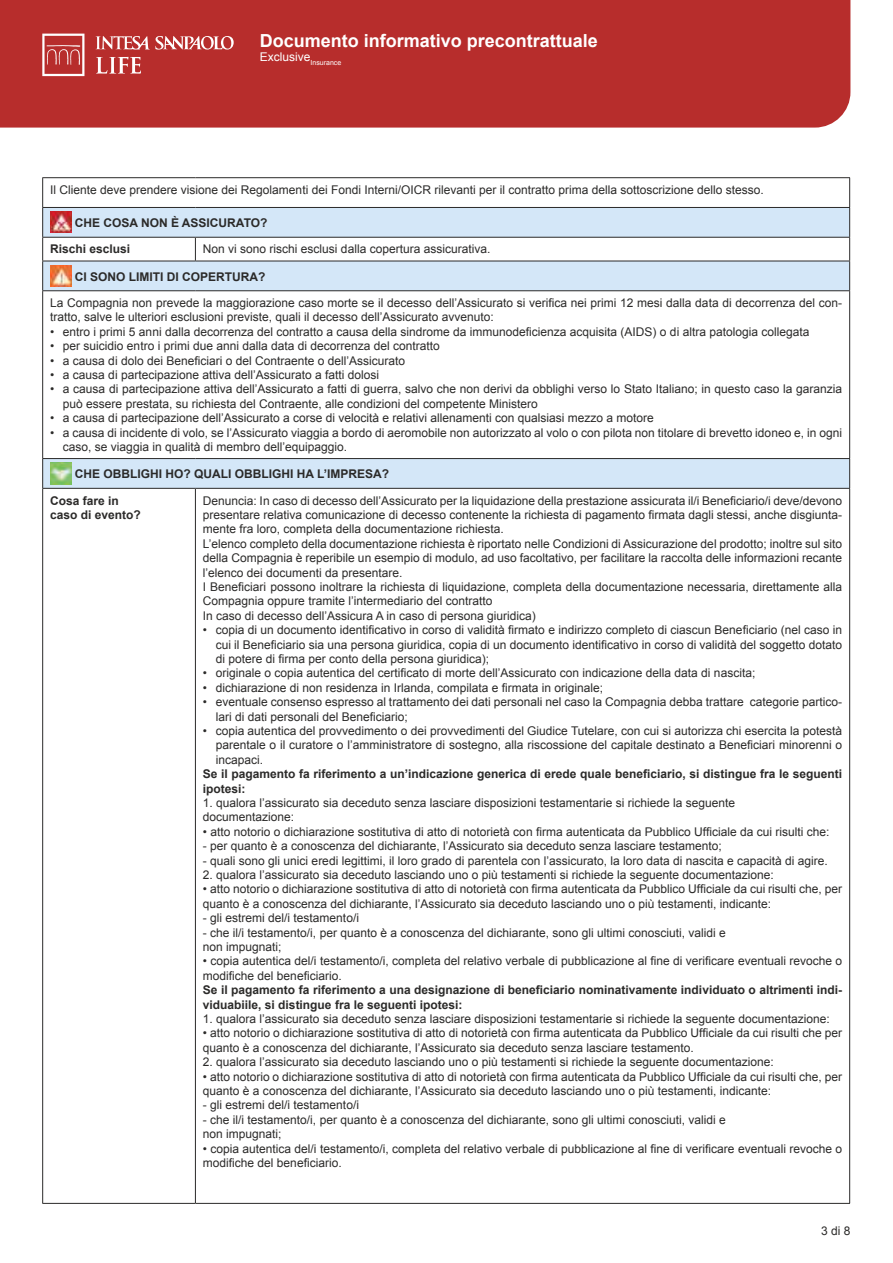
<style>
.page{position:relative;width:893px;height:1263px;background:#fff}
.page>*{position:absolute;margin:0;border:0;box-sizing:border-box;transform-origin:0 0}
.t1{font:18px "Arial Bold MT2";color:#fff}
.t2{font:12px/14.4px "Arial MT2";color:#2b2a29}
.t3{font:12px/14.4px "Arial";color:#2b2a29}
.t4{font:700 12px/14.4px "Arial";color:#2b2a29}
.t5{font:12px/14.4px "Arial Bold MT2";color:#2b2a29}
.t6{font:12px "Arial";color:#fff}
</style>
<div class="page">
<div style="left:0;top:0;width:850px;height:128px;background:#b72d2c"></div>
<svg style="left:42px;top:34px;width:192px;height:42px;background:#c3504f"></svg>
<svg style="left:43px;top:208px;width:806px;height:280px"></svg>
<hr style="left:42px;top:177px;width:153px;height:1px;background:#2b2a29">
<hr style="left:195px;top:177px;width:655px;height:1px;background:#2b2a29">
<hr style="left:42px;top:207px;width:153px;height:1px;background:#2b2a29">
<hr style="left:195px;top:207px;width:655px;height:1px;background:#2b2a29">
<hr style="left:42px;top:237px;width:153px;height:1px;background:#2b2a29">
<hr style="left:195px;top:237px;width:655px;height:1px;background:#2b2a29">
<svg style="left:195px;top:238px;width:1px;height:23px"></svg>
<hr style="left:42px;top:261px;width:153px;height:1px;background:#2b2a29">
<svg style="left:42px;top:178px;width:1px;height:112px"></svg>
<hr style="left:195px;top:261px;width:655px;height:1px;background:#2b2a29">
<svg style="left:849px;top:178px;width:1px;height:112px"></svg>
<hr style="left:42px;top:290px;width:153px;height:1px;background:#2b2a29">
<hr style="left:42px;top:291px;width:1px;height:167px;background:#2b2a29">
<hr style="left:195px;top:290px;width:655px;height:1px;background:#2b2a29">
<hr style="left:849px;top:291px;width:1px;height:167px;background:#2b2a29">
<hr style="left:42px;top:458px;width:153px;height:1px;background:#2b2a29">
<svg style="left:42px;top:459px;width:1px;height:29px"></svg>
<hr style="left:195px;top:458px;width:655px;height:1px;background:#2b2a29">
<svg style="left:849px;top:459px;width:1px;height:29px"></svg>
<hr style="left:42px;top:488px;width:153px;height:1px;background:#2b2a29">
<hr style="left:42px;top:489px;width:1px;height:714px;background:#2b2a29">
<hr style="left:195px;top:488px;width:655px;height:1px;background:#2b2a29">
<hr style="left:195px;top:489px;width:1px;height:714px;background:#2b2a29">
<hr style="left:849px;top:489px;width:1px;height:714px;background:#2b2a29">
<hr style="left:42px;top:1203px;width:153px;height:1px;background:#2b2a29">
<hr style="left:195px;top:1203px;width:655px;height:1px;background:#2b2a29">
<img style="left:50px;top:212px;width:21px;height:21px">
<img style="left:50px;top:265px;width:21px;height:21px">
<img style="left:50px;top:463px;width:21px;height:21px">
<h1 class="t1" style="left:260px;top:29px;width:340px">Documento informativo precontrattuale</h1>
<p class="t6" style="left:260px;top:49px;width:83px">Exclusive<sub>Insurance</sub></p>
<p class="t2" style="left:50px;top:183px;width:715px">Il Cliente deve prendere visione dei Regolamenti dei Fondi Interni/OICR rilevanti per il contratto prima della sottoscrizione dello stesso.</p>
<p class="t5" style="left:75px;top:216px;width:194px">CHE COSA NON È ASSICURATO?</p>
<p class="t5" style="left:50px;top:242px;width:82px">Rischi esclusi</p>
<p class="t2" style="left:203px;top:242px;width:289px">Non vi sono rischi esclusi dalla copertura assicurativa.</p>
<p class="t5" style="left:75px;top:269px;width:192px">CI SONO LIMITI DI COPERTURA?</p>
<p class="t3" style="left:50px;top:296px;width:793px">La Compagnia non prevede la maggiorazione caso morte se il decesso dell’Assicurato si verifica nei primi 12 mesi dalla data di decorrenza del con-</p>
<p class="t2" style="left:50px;top:310px;width:445px">tratto, salve le ulteriori esclusioni previste, quali il decesso dell’Assicurato avvenuto:</p>
<p class="t3" style="left:50px;top:325px;width:761px">• entro i primi 5 anni dalla decorrenza del contratto a causa della sindrome da immunodeficienza acquisita (AIDS) o di altra patologia collegata</p>
<p class="t2" style="left:50px;top:339px;width:391px">• per suicidio entro i primi due anni dalla data di decorrenza del contratto</p>
<p class="t3" style="left:50px;top:353px;width:356px">• a causa di dolo dei Beneficiari o del Contraente o dell’Assicurato</p>
<p class="t2" style="left:50px;top:368px;width:330px">• a causa di partecipazione attiva dell’Assicurato a fatti dolosi</p>
<p class="t2" style="left:63px;top:382px;width:781px;text-indent:-13px">• a causa di partecipazione attiva dell’Assicurato a fatti di guerra, salvo che non derivi da obblighi verso lo Stato Italiano; in questo caso la garanzia può essere prestata, su richiesta del Contraente, alle condizioni del competente Ministero</p>
<p class="t2" style="left:50px;top:411px;width:605px">• a causa di partecipazione dell’Assicurato a corse di velocità e relativi allenamenti con qualsiasi mezzo a motore</p>
<p class="t2" style="left:63px;top:425px;width:781px;text-indent:-13px">• a causa di incidente di volo, se l’Assicurato viaggia a bordo di aeromobile non autorizzato al volo o con pilota non titolare di brevetto idoneo e, in ogni caso, se viaggia in qualità di membro dell’equipaggio.</p>
<p class="t5" style="left:75px;top:467px;width:316px">CHE OBBLIGHI HO? QUALI OBBLIGHI HA L’IMPRESA?</p>
<p class="t5" style="left:50px;top:494px;width:92px">Cosa fare in caso di evento?</p>
<p class="t3" style="left:203px;top:493px;width:641px">Denuncia: In caso di decesso dell’Assicurato per la liquidazione della prestazione assicurata il/i Beneficiario/i deve/devono presentare relativa comunicazione di decesso contenente la richiesta di pagamento firmata dagli stessi, anche disgiunta-</p>
<p class="t2" style="left:203px;top:522px;width:641px">mente fra loro, completa della documentazione richiesta.<br>L’elenco completo della documentazione richiesta è riportato nelle Condizioni di Assicurazione del prodotto; inoltre sul sito della Compagnia è reperibile un esempio di modulo, ad uso facoltativo, per facilitare la raccolta delle informazioni recante l’elenco dei documenti da presentare.</p>
<p class="t3" style="left:203px;top:580px;width:641px">I Beneficiari possono inoltrare la richiesta di liquidazione, completa della documentazione necessaria, direttamente alla</p>
<p class="t2" style="left:203px;top:594px;width:334px">Compagnia oppure tramite l’intermediario del contratto<br>In caso di decesso dell’Assicura A in caso di persona giuridica)</p>
<p class="t3" style="left:216px;top:623px;width:628px;text-align:justify;text-indent:-13px">• copia di un documento identificativo in corso di validità firmato e indirizzo completo di ciascun Beneficiario (nel caso in cui il Beneficiario sia una persona giuridica, copia di un documento identificativo in corso di validità del soggetto dotato di potere di firma per conto della persona giuridica);</p>
<p class="t3" style="left:203px;top:666px;width:554px">• originale o copia autentica del certificato di morte dell’Assicurato con indicazione della data di nascita;</p>
<p class="t3" style="left:203px;top:680px;width:402px">• dichiarazione di non residenza in Irlanda, compilata e firmata in originale;</p>
<p class="t2" style="left:203px;top:695px;width:641px">• eventuale consenso espresso al trattamento dei dati personali nel caso la Compagnia debba trattare categorie partico-</p>
<p class="t3" style="left:216px;top:709px;width:194px">lari di dati personali del Beneficiario;</p>
<p class="t2" style="left:203px;top:724px;width:641px">• copia autentica del provvedimento o dei provvedimenti del Giudice Tutelare, con cui si autorizza chi esercita la potestà</p>
<p class="t3" style="left:216px;top:738px;width:628px">parentale o il curatore o l’amministratore di sostegno, alla riscossione del capitale destinato a Beneficiari minorenni o</p>
<p class="t2" style="left:216px;top:752px;width:49px">incapaci.</p>
<p class="t4" style="left:203px;top:767px;width:641px">Se il pagamento fa riferimento a un’indicazione generica di erede quale beneficiario, si distingue fra le seguenti ipotesi:</p>
<p class="t2" style="left:203px;top:796px;width:534px">1. qualora l’assicurato sia deceduto senza lasciare disposizioni testamentarie si richiede la seguente documentazione:</p>
<p class="t3" style="left:203px;top:824px;width:628px">• atto notorio o dichiarazione sostitutiva di atto di notorietà con firma autenticata da Pubblico Ufficiale da cui risulti che:</p>
<p class="t2" style="left:203px;top:839px;width:520px">- per quanto è a conoscenza del dichiarante, l’Assicurato sia deceduto senza lasciare testamento;</p>
<p class="t2" style="left:203px;top:853px;width:626px">- quali sono gli unici eredi legittimi, il loro grado di parentela con l’assicurato, la loro data di nascita e capacità di agire.</p>
<p class="t2" style="left:203px;top:868px;width:572px">2. qualora l’assicurato sia deceduto lasciando uno o più testamenti si richiede la seguente documentazione:</p>
<p class="t3" style="left:203px;top:882px;width:641px">• atto notorio o dichiarazione sostitutiva di atto di notorietà con firma autenticata da Pubblico Ufficiale da cui risulti che, per</p>
<p class="t2" style="left:203px;top:896px;width:570px">quanto è a conoscenza del dichiarante, l’Assicurato sia deceduto lasciando uno o più testamenti, indicante:</p>
<p class="t2" style="left:203px;top:911px;width:158px">- gli estremi del/i testamento/i</p>
<p class="t2" style="left:203px;top:925px;width:524px">- che il/i testamento/i, per quanto è a conoscenza del dichiarante, sono gli ultimi conosciuti, validi e non impugnati;</p>
<p class="t3" style="left:203px;top:954px;width:641px">• copia autentica del/i testamento/i, completa del relativo verbale di pubblicazione al fine di verificare eventuali revoche o modifiche del beneficiario.</p>
<p class="t4" style="left:203px;top:983px;width:641px">Se il pagamento fa riferimento a una designazione di beneficiario nominativamente individuato o altrimenti indi&shy;viduabiile, si distingue fra le seguenti ipotesi:</p>
<p class="t2" style="left:203px;top:1012px;width:628px">1. qualora l’assicurato sia deceduto senza lasciare disposizioni testamentarie si richiede la seguente documentazione:</p>
<p class="t3" style="left:203px;top:1026px;width:641px">• atto notorio o dichiarazione sostitutiva di atto di notorietà con firma autenticata da Pubblico Ufficiale da cui risulti che per</p>
<p class="t2" style="left:203px;top:1040px;width:492px">quanto è a conoscenza del dichiarante, l’Assicurato sia deceduto senza lasciare testamento.</p>
<p class="t2" style="left:203px;top:1055px;width:572px">2. qualora l’assicurato sia deceduto lasciando uno o più testamenti si richiede la seguente documentazione:</p>
<p class="t3" style="left:203px;top:1069px;width:641px">• atto notorio o dichiarazione sostitutiva di atto di notorietà con firma autenticata da Pubblico Ufficiale da cui risulti che, per</p>
<p class="t2" style="left:203px;top:1084px;width:570px">quanto è a conoscenza del dichiarante, l’Assicurato sia deceduto lasciando uno o più testamenti, indicante:</p>
<p class="t2" style="left:203px;top:1098px;width:158px">- gli estremi del/i testamento/i</p>
<p class="t2" style="left:203px;top:1112px;width:524px">- che il/i testamento/i, per quanto è a conoscenza del dichiarante, sono gli ultimi conosciuti, validi e non impugnati;</p>
<p class="t3" style="left:203px;top:1141px;width:641px">• copia autentica del/i testamento/i, completa del relativo verbale di pubblicazione al fine di verificare eventuali revoche o modifiche del beneficiario.</p>
<p class="t2" style="left:821px;top:1224px;width:31px">3 di 8</p>
</div>
